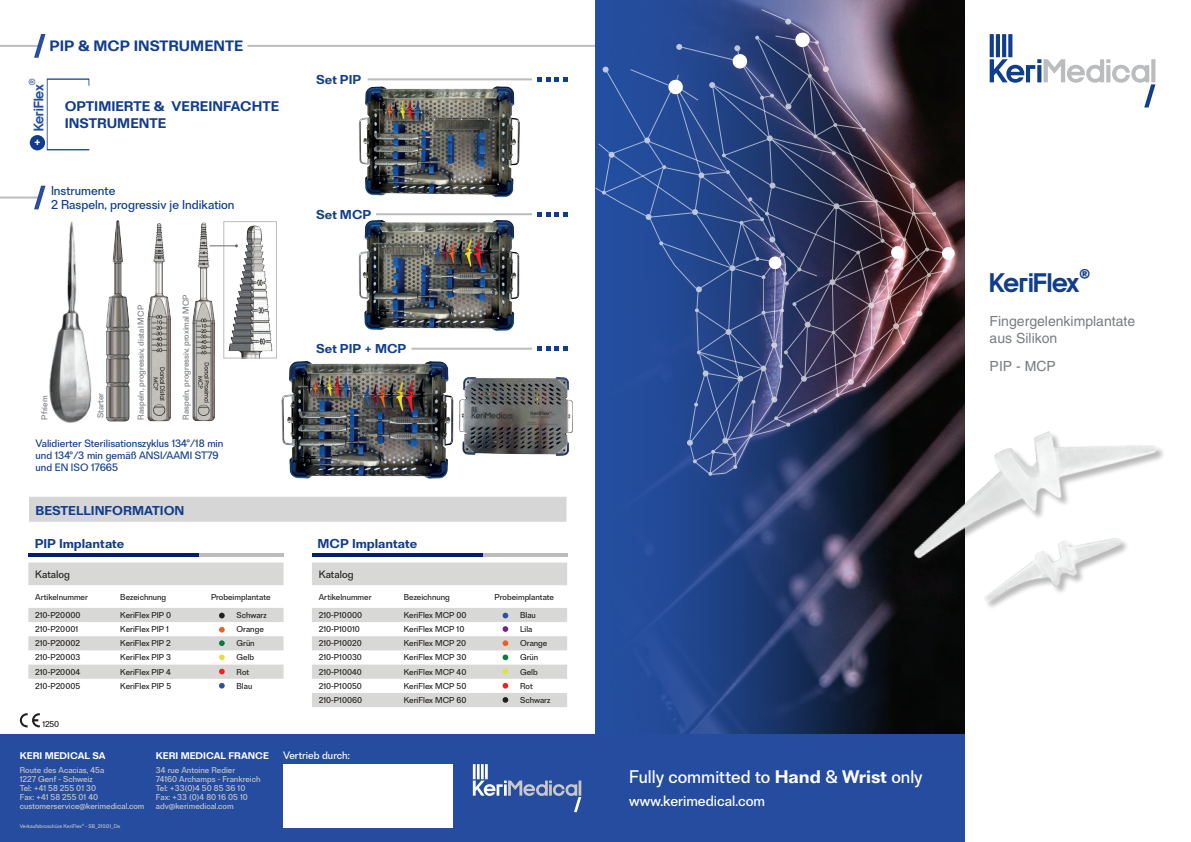
<style>
.page{position:relative;width:1191px;height:842px;background:#fff}
.page>*{position:absolute;margin:0;border:0;box-sizing:border-box;transform-origin:0 0}
.t1{font:28px "Keri Medical";color:#103d8c}
.t2{font:17px "Brut Grotesque";color:#fff}
.t3{font:14.4px "Keri Medical";color:#244e9f}
.t4{font:14px/16.8px "Helvetica";color:#787d83}
.t5{font:14px "Brut Grotesque";color:#fff}
.t6{font:700 14px "Brut Grotesque";color:#103d8c}
.t7{font:700 13px "Brut Grotesque";color:#103d8c}
.t8{font:700 12px "Brut Grotesque";color:#103d8c}
.t9{font:12px "Brut Grotesque";color:#103d8c}
.t10{font:700 11.7px "Brut Grotesque";color:#fff}
.t11{font:10px/12px "Brut Grotesque";color:#103d8c}
.t12{font:10px "Brut Grotesque";color:#231f20}
.t13{font:10px "Brut Grotesque";color:#fff}
.t14{font:700 9px "Brut Grotesque";color:#fff}
.t15{font:8.4px "Helvetica";color:#244e9f}
.t16{font:8px "Brut Grotesque";color:#231f20}
.t17{font:8px "Brut Grotesque";color:#c8c8c8}
.t18{font:8px "Brut Grotesque";color:#787d83}
.t19{font:5px "Brut Grotesque";color:#c8c8c8}
.s1{font-weight:700}
</style>
<div class="page">
<img style="left:893px;top:0;width:71px;height:734px">
<svg style="left:20px;top:713px;width:20px;height:14px"></svg>
<hr style="left:0;top:45px;width:40px;height:2px;background:#bdbbbb">
<svg style="left:312px;top:562px;width:255px;height:145px"></svg>
<hr style="left:482px;top:553px;width:85px;height:3px;background:#bdbbbb">
<hr style="left:312px;top:553px;width:170px;height:3px;background:#001e71">
<div style="left:28px;top:496px;width:539px;height:26px;background:#d7d6d6;border:1px solid #fff"></div>
<hr style="left:198px;top:553px;width:85px;height:3px;background:#bdbbbb">
<hr style="left:28px;top:553px;width:170px;height:3px;background:#001e71">
<hr style="left:247px;top:45px;width:348px;height:2px;background:#bdbbbb">
<div style="left:30px;top:135px;width:15px;height:15px;background:#103d8c;border-radius:50%"></div>
<svg style="left:47px;top:78px;width:42px;height:72px"></svg>
<svg style="left:34px;top:34px;width:12px;height:24px"></svg>
<svg style="left:989px;top:34px;width:166px;height:73px"></svg>
<div style="left:0;top:734px;width:964px;height:108px;background:#254c9f"></div>
<svg style="left:473px;top:764px;width:108px;height:48px"></svg>
<img style="left:893px;top:381px;width:270px;height:198px">
<img style="left:966px;top:504px;width:169px;height:104px">
<hr style="left:0;top:197px;width:39px;height:2px;background:#bdbbbb">
<svg style="left:34px;top:186px;width:12px;height:23px"></svg>
<img style="left:106px;top:220px;width:24px;height:202px">
<img style="left:49px;top:221px;width:43px;height:201px">
<img style="left:228px;top:225px;width:45px;height:132px">
<div style="left:223px;top:221px;width:54px;height:138px;border:1px solid #bdbbbb"></div>
<svg style="left:216px;top:244px;width:22px;height:3px"></svg>
<img style="left:147px;top:223px;width:24px;height:199px">
<img style="left:192px;top:222px;width:24px;height:199px">
<svg style="left:595px;top:0;width:298px;height:734px;background:#253f77"></svg>
<img style="left:595px;top:9px;width:360px;height:467px">
<div style="left:283px;top:764px;width:170px;height:63px;background:#fff"></div>
<svg style="left:28px;top:562px;width:255px;height:127px"></svg>
<hr style="left:376px;top:213px;width:156px;height:2px;background:#bdbbbb">
<svg style="left:537px;top:212px;width:30px;height:4px"></svg>
<hr style="left:411px;top:348px;width:121px;height:2px;background:#bdbbbb">
<svg style="left:537px;top:347px;width:30px;height:4px"></svg>
<hr style="left:367px;top:78px;width:165px;height:2px;background:#bdbbbb">
<svg style="left:537px;top:77px;width:30px;height:4px"></svg>
<img style="left:358px;top:86px;width:162px;height:112px">
<img style="left:358px;top:220px;width:162px;height:111px">
<img style="left:459px;top:377px;width:114px;height:79px">
<img style="left:281px;top:361px;width:173px;height:118px">
<p class="t6" style="left:50px;top:37px;width:195px">PIP &amp; MCP INSTRUMENTE</p>
<p class="t15" style="left:27px;top:85px;width:8px;rotate:-90deg">®</p>
<p class="t3" style="left:29px;top:131px;width:48px;rotate:-90deg">KeriFlex</p>
<p class="t10" style="left:34px;top:135px;width:9px">+</p>
<p class="t7" style="left:65px;top:98px;width:216px">OPTIMIERTE &amp; VEREINFACHTE</p>
<p class="t7" style="left:65px;top:115px;width:103px">INSTRUMENTE</p>
<p class="t9" style="left:51px;top:183px;width:66px">Instrumente</p>
<p class="t9" style="left:51px;top:197px;width:185px">2 Raspeln, progressiv je Indikation</p>
<p class="t18" style="left:136px;top:419px;width:116px;rotate:-90deg">Raspeln, progressiv, distal MCP</p>
<p class="t18" style="left:181px;top:419px;width:126px;rotate:-90deg">Raspeln, progressiv, proximal MCP</p>
<p class="t11" style="left:35px;top:437px;width:189px">Validierter Sterilisationszyklus 134°/18 min und 134°/3 min gemäß ANSI/AAMI ST79 und EN ISO 17665</p>
<p class="t18" style="left:39px;top:420px;width:25px;rotate:-90deg">Pfriem</p>
<p class="t18" style="left:95px;top:418px;width:27px;rotate:-90deg">Starter</p>
<p class="t8" style="left:35px;top:503px;width:150px">BESTELLINFORMATION</p>
<p class="t8" style="left:35px;top:535px;width:91px">PIP Implantate</p>
<p class="t12" style="left:35px;top:568px;width:36px">Katalog</p>
<p class="t16" style="left:35px;top:591px;width:54px">Artikelnummer</p>
<p class="t16" style="left:120px;top:591px;width:47px">Bezeichnung</p>
<p class="t16" style="left:211px;top:591px;width:61px">Probeimplantate</p>
<p class="t16" style="left:35px;top:610px;width:47px">210-P20000</p>
<p class="t16" style="left:120px;top:610px;width:53px">KeriFlex PIP 0</p>
<p class="t16" style="left:236px;top:610px;width:32px">Schwarz</p>
<p class="t16" style="left:35px;top:624px;width:44px">210-P20001</p>
<p class="t16" style="left:120px;top:624px;width:50px">KeriFlex PIP 1</p>
<p class="t16" style="left:236px;top:624px;width:29px">Orange</p>
<p class="t16" style="left:35px;top:638px;width:46px">210-P20002</p>
<p class="t16" style="left:120px;top:638px;width:52px">KeriFlex PIP 2</p>
<p class="t16" style="left:236px;top:638px;width:20px">Grün</p>
<p class="t16" style="left:35px;top:652px;width:47px">210-P20003</p>
<p class="t16" style="left:120px;top:652px;width:52px">KeriFlex PIP 3</p>
<p class="t16" style="left:236px;top:652px;width:19px">Gelb</p>
<p class="t16" style="left:35px;top:667px;width:47px">210-P20004</p>
<p class="t16" style="left:120px;top:667px;width:52px">KeriFlex PIP 4</p>
<p class="t16" style="left:236px;top:667px;width:14px">Rot</p>
<p class="t16" style="left:35px;top:681px;width:47px">210-P20005</p>
<p class="t16" style="left:120px;top:681px;width:52px">KeriFlex PIP 5</p>
<p class="t16" style="left:236px;top:681px;width:17px">Blau</p>
<p class="t16" style="left:43px;top:719px;width:18px">1250</p>
<p class="t8" style="left:316px;top:72px;width:47px">Set PIP</p>
<p class="t8" style="left:316px;top:206px;width:57px">Set MCP</p>
<p class="t8" style="left:316px;top:341px;width:92px">Set PIP + MCP</p>
<p class="t8" style="left:317px;top:535px;width:101px">MCP Implantate</p>
<p class="t12" style="left:319px;top:568px;width:36px">Katalog</p>
<p class="t16" style="left:319px;top:591px;width:54px">Artikelnummer</p>
<p class="t16" style="left:404px;top:591px;width:47px">Bezeichnung</p>
<p class="t16" style="left:494px;top:591px;width:61px">Probeimplantate</p>
<p class="t16" style="left:319px;top:610px;width:45px">210-P10000</p>
<p class="t16" style="left:404px;top:610px;width:64px">KeriFlex MCP 00</p>
<p class="t16" style="left:520px;top:610px;width:17px">Blau</p>
<p class="t16" style="left:319px;top:624px;width:43px">210-P10010</p>
<p class="t16" style="left:404px;top:624px;width:62px">KeriFlex MCP 10</p>
<p class="t16" style="left:520px;top:624px;width:14px">Lila</p>
<p class="t16" style="left:319px;top:638px;width:44px">210-P10020</p>
<p class="t16" style="left:404px;top:638px;width:64px">KeriFlex MCP 20</p>
<p class="t16" style="left:520px;top:638px;width:29px">Orange</p>
<p class="t16" style="left:319px;top:652px;width:45px">210-P10030</p>
<p class="t16" style="left:404px;top:652px;width:64px">KeriFlex MCP 30</p>
<p class="t16" style="left:520px;top:652px;width:20px">Grün</p>
<p class="t16" style="left:319px;top:667px;width:45px">210-P10040</p>
<p class="t16" style="left:404px;top:667px;width:64px">KeriFlex MCP 40</p>
<p class="t16" style="left:520px;top:667px;width:19px">Gelb</p>
<p class="t16" style="left:319px;top:681px;width:45px">210-P10050</p>
<p class="t16" style="left:404px;top:681px;width:64px">KeriFlex MCP 50</p>
<p class="t16" style="left:520px;top:681px;width:14px">Rot</p>
<p class="t16" style="left:319px;top:695px;width:45px">210-P10060</p>
<p class="t16" style="left:404px;top:695px;width:64px">KeriFlex MCP 60</p>
<p class="t16" style="left:520px;top:695px;width:32px">Schwarz</p>
<p class="t14" style="left:20px;top:749px;width:87px">KERI MEDICAL SA</p>
<p class="t17" style="left:20px;top:765px;width:86px">Route des Acacias, 45a</p>
<p class="t17" style="left:20px;top:774px;width:74px">1227 Genf - Schweiz</p>
<p class="t17" style="left:20px;top:783px;width:78px">Tel: +41 58 255 01 30</p>
<p class="t17" style="left:20px;top:792px;width:80px">Fax: +41 58 255 01 40</p>
<p class="t17" style="left:20px;top:801px;width:126px">customerservice@kerimedical.com</p>
<p class="t19" style="left:20px;top:823px;width:102px">Verkaufsbroschüre KeriFlex<sup>®</sup> - SB_210.01_De</p>
<p class="t14" style="left:156px;top:749px;width:114px">KERI MEDICAL FRANCE</p>
<p class="t17" style="left:156px;top:765px;width:81px">34 rue Antoine Redier</p>
<p class="t17" style="left:156px;top:774px;width:106px">74160 Archamps - Frankreich</p>
<p class="t17" style="left:156px;top:783px;width:91px">Tel: +33(0)4 50 85 36 10</p>
<p class="t17" style="left:156px;top:792px;width:93px">Fax: +33 (0)4 80 16 05 10</p>
<p class="t17" style="left:156px;top:801px;width:79px">adv@kerimedical.com</p>
<p class="t13" style="left:283px;top:749px;width:68px">Vertrieb durch:</p>
<p class="t1" style="left:989px;top:263px;width:102px">KeriFlex®</p>
<p class="t4" style="left:989px;top:313px;width:147px">Fingergelenkimplantate aus Silikon</p>
<p class="t4" style="left:989px;top:357px;width:68px">PIP - MCP</p>
<p class="t2" style="left:629px;top:766px;width:295px">Fully committed to <span class="s1">Hand</span> &amp; <span class="s1">Wrist</span> only</p>
<p class="t5" style="left:629px;top:792px;width:137px">www.kerimedical.com</p>
</div>
